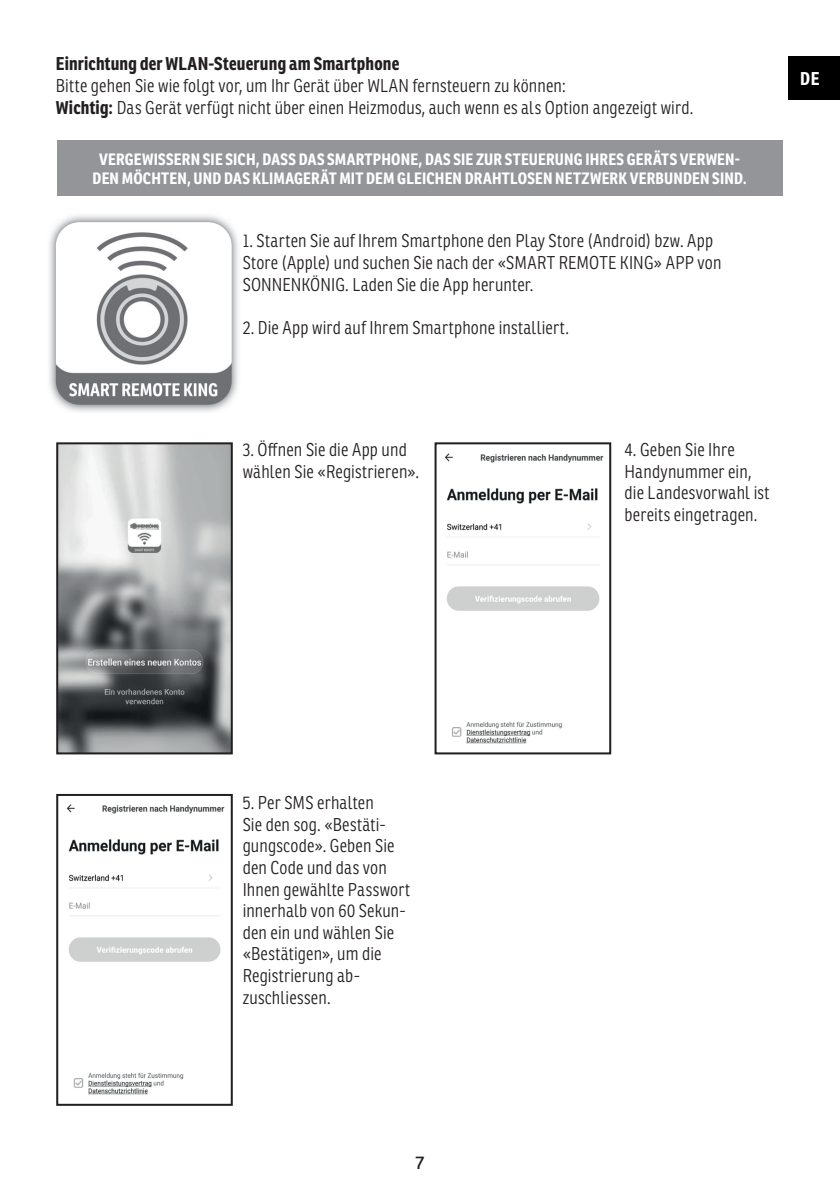
<style>
.page{position:relative;width:840px;height:1191px;background:#fff}
.page>*{position:absolute;margin:0;border:0;box-sizing:border-box;transform-origin:0 0}
.t1{font:300 18px/21.6px "Ronnia Cond";letter-spacing:.01em;color:#231f20}
.t2{font:700 18px "Ronnia Cond";letter-spacing:.01em;color:#231f20}
.t3{font:700 18px "Ronnia Cond";color:#fff}
.t4{font:18px "Ronnia";color:#231f20}
.t5{font:700 16px/19.2px "Ronnia Cond";letter-spacing:.015em;color:#fff;text-align:center}
.s1{font-weight:700}
</style>
<div class="page">
<div style="left:788px;top:57px;width:51px;height:43px;background:#000"></div>
<img style="left:49px;top:215px;width:189px;height:197px">
<img style="left:56px;top:222px;width:175px;height:183px">
<img style="left:59px;top:445px;width:171px;height:306px">
<div style="left:56px;top:442px;width:177px;height:312px;border:2px solid #231f20"></div>
<img style="left:444px;top:453px;width:160px;height:291px">
<div style="left:434px;top:442px;width:177px;height:312px;border:2px solid #231f20"></div>
<img style="left:66px;top:804px;width:159px;height:291px">
<div style="left:56px;top:794px;width:177px;height:311px;border:2px solid #231f20"></div>
<div style="left:57px;top:141px;width:725px;height:55px;background:#939598"></div>
<p class="t2" style="left:56px;top:52px;width:345px">Einrichtung der WLAN-Steuerung am Smartphone</p>
<p class="t1" style="left:56px;top:75px;width:638px">Bitte gehen Sie wie folgt vor, um Ihr Gerät über WLAN fernsteuern zu können:<br><span class="s1">Wichtig:</span> Das Gerät verfügt nicht über einen Heizmodus, auch wenn es als Option angezeigt wird.</p>
<p class="t5" style="left:92px;top:149px;width:655px">VERGEWISSERN SIE SICH, DASS DAS SMARTPHONE, DAS SIE ZUR STEUERUNG IHRES GERÄTS VERWEN-<br>DEN MÖCHTEN, UND DAS KLIMAGERÄT MIT DEM GLEICHEN DRAHTLOSEN NETZWERK VERBUNDEN SIND.</p>
<p class="t1" style="left:242px;top:230px;width:480px">1. Starten Sie auf Ihrem Smartphone den Play Store (Android) bzw. App<br>Store (Apple) und suchen Sie nach der «SMART REMOTE KING» APP von<br>SONNENKÖNIG. Laden Sie die App herunter.</p>
<p class="t1" style="left:242px;top:317px;width:327px">2. Die App wird auf Ihrem Smartphone installiert.</p>
<p class="t3" style="left:799px;top:67px;width:21px">DE</p>
<p class="t1" style="left:242px;top:439px;width:178px">3. Öffnen Sie die App und wählen Sie «Registrieren».</p>
<p class="t1" style="left:624px;top:439px;width:146px">4. Geben Sie Ihre<br>Handynummer ein, die Landesvorwahl ist bereits eingetragen.</p>
<p class="t1" style="left:242px;top:792px;width:169px">5. Per SMS erhalten<br>Sie den sog. «Bestäti&shy;gungscode». Geben Sie den Code und das von<br>Ihnen gewählte Passwort innerhalb von 60 Sekun&shy;den ein und wählen Sie «Bestätigen», um die<br>Registrierung ab&shy;zuschliessen.</p>
<p class="t4" style="left:415px;top:1151px;width:10px">7</p>
</div>
